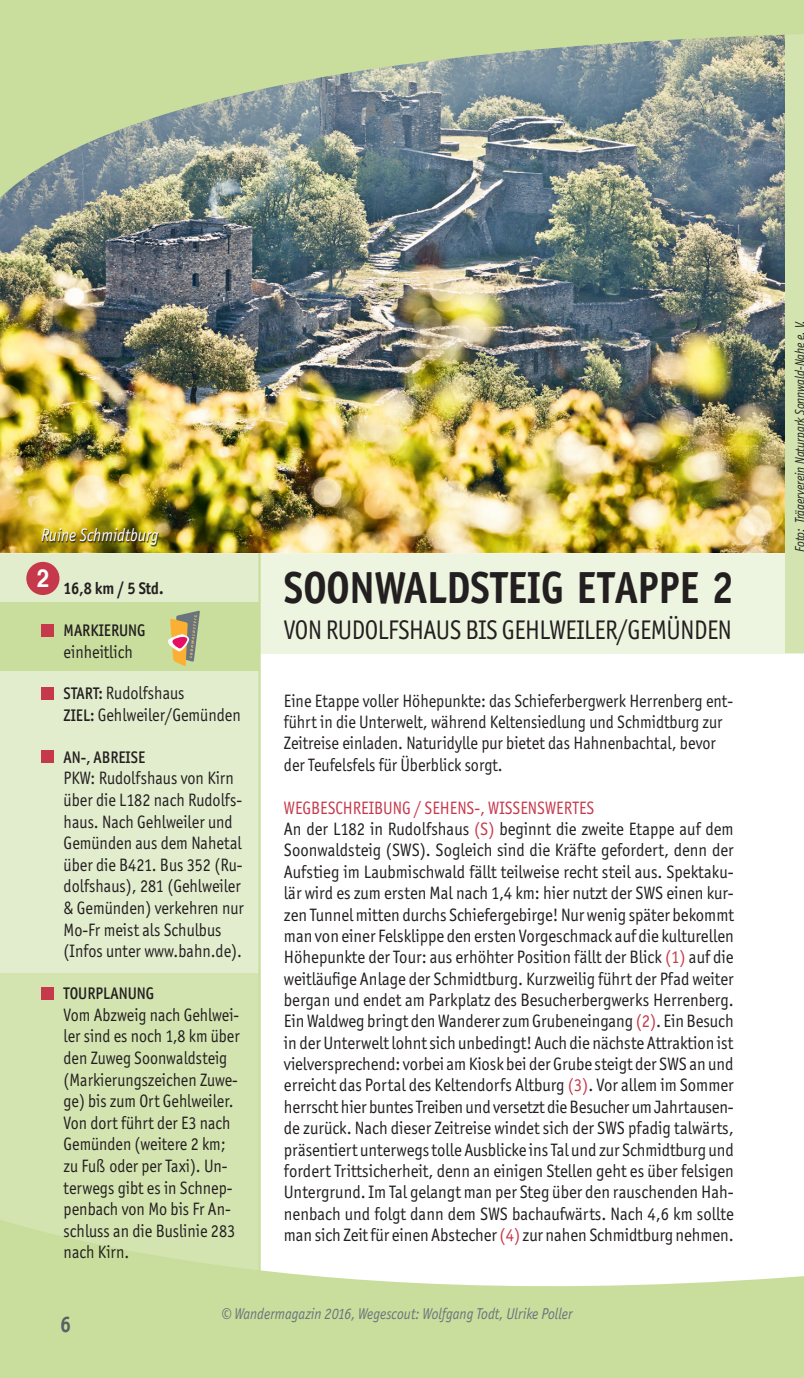
<style>
.page{position:relative;width:804px;height:1378px;background:#fff}
.page>*{position:absolute;margin:0;border:0;box-sizing:border-box;transform-origin:0 0}
.t1{font:700 45px "Officina Sans ITC Std";color:#231f20;scale:.9 1}
.t2{font:27px "Officina Sans ITC Std";letter-spacing:-.02em;color:#231f20;scale:.9 1}
.t3{font:700 24.75px "Helvetica";color:#fff;scale:.9 1}
.t4{font:700 22.5px "Officina Sans ITC Std";color:#576167;scale:.9 1}
.t5{font:18px/21.4px "Officina Sans ITC Std";color:#231f20;scale:.93 1}
.t6{font:18px/21.6px "Officina Sans ITC Std";color:#231f20;scale:.9 1}
.t7{font:18px/21.6px "Officina Sans ITC Std";color:#231f20;scale:.89 1}
.t8{font:italic 18px "Officina Sans ITC Std";color:#fff;scale:.9 1}
.t9{font:500 16.88px "Officina Sans ITC Std";color:#231f20;scale:.9 1}
.t10{font:700 16.88px "Officina Sans ITC Std";letter-spacing:-.01em;color:#231f20;scale:.9 1}
.t11{font:italic 15.75px "Officina Sans ITC Std";color:#6a757b;scale:.9 1}
.t12{font:italic 13.5px "Officina Sans ITC Std";color:#231f20;scale:.9 1}
.s1{font-weight:500;font-size:16.88px}
.s2{color:#c5394b}
.s3{font-style:normal}
</style>
<div class="page">
<div style="left:751px;top:2px;width:53px;height:651px;background:#d3e4b0"></div>
<div style="left:0;top:818px;width:258px;height:499px;background:#d3e4b0"></div>
<div style="left:64px;top:551px;width:720px;height:102px;background:#edf4df"></div>
<div style="left:0;top:552px;width:258px;height:420px;background:#e2edce"></div>
<div style="left:0;top:602px;width:258px;height:69px;background:#c9de9d"></div>
<hr style="left:0;top:551px;width:784px;height:2px;background:#fff">
<div style="left:41px;top:624px;width:13px;height:13px;background:#c5394b"></div>
<div style="left:41px;top:750px;width:13px;height:12px;background:#c5394b"></div>
<div style="left:41px;top:687px;width:13px;height:13px;background:#c5394b"></div>
<img style="left:0;top:270px;width:784px;height:282px">
<div style="left:41px;top:987px;width:13px;height:13px;background:#c5394b"></div>
<hr style="left:258px;top:553px;width:3px;height:735px;background:#c9de9d">
<div style="left:26px;top:562px;width:33px;height:33px;background:#c5394b;border-radius:50%"></div>
<svg style="left:0;top:1200px;width:804px;height:178px;fill:#c9de9d"></svg>
<img style="left:0;top:0;width:804px;height:270px">
<svg style="left:168px;top:611px;width:32px;height:55px"></svg>
<svg style="left:42px;top:528px;width:118px;height:18px;background:#897914"></svg>
<p class="t8" style="left:41px;top:525px;width:132px">Ruine Schmidtburg</p>
<h3 class="t3" style="left:37px;top:558px;width:15px">2</h3>
<p class="t10" style="left:64px;top:578px;width:113px">16,8 km / 5 Std.</p>
<p class="t9" style="left:64px;top:620px;width:92px">MARKIERUNG</p>
<p class="t6" style="left:64px;top:640px;width:78px">einheitlich</p>
<p class="t6" style="left:64px;top:682px;width:198px"><span class="s1">START:</span> Rudolfshaus<br><span class="s1">ZIEL:</span> Gehlweiler/Gemünden</p>
<p class="t9" style="left:64px;top:747px;width:92px">AN-, ABREISE</p>
<p class="t6" style="left:64px;top:767px;width:202px">PKW: Rudolfshaus von Kirn über die L182 nach Rudolfs&shy;haus. Nach Gehlweiler und<br>Gemünden aus dem Nahetal über die B421. Bus 352 (Ru&shy;dolfshaus), 281 (Gehlweiler &amp; Gemünden) verkehren nur<br>Mo-Fr meist als Schulbus (Infos unter www.bahn.de).</p>
<p class="t9" style="left:64px;top:983px;width:102px">TOURPLANUNG</p>
<p class="t7" style="left:64px;top:1004px;width:199px">Vom Abzweig nach Gehlwei&shy;ler sind es noch 1,8 km über den Zuweg Soonwaldsteig (Markierungszeichen Zuwe&shy;ge) bis zum Ort Gehlweiler.<br>Von dort führt der E3 nach<br>Gemünden (weitere 2 km; zu Fuß oder per Taxi). Un&shy;terwegs gibt es in Schnep&shy;penbach von Mo bis Fr An&shy;schluss an die Buslinie 283 nach Kirn.</p>
<h1 class="t1" style="left:284px;top:559px;width:501px">SOONWALDSTEIG ETAPPE 2</h1>
<h2 class="t2" style="left:284px;top:614px;width:499px">VON RUDOLFSHAUS BIS GEHLWEILER/GEMÜNDEN</h2>
<p class="t6" style="left:284px;top:690px;width:500px">Eine Etappe voller Höhepunkte: das Schieferbergwerk Herrenberg ent&shy;führt in die Unterwelt, während Keltensiedlung und Schmidtburg zur Zeitreise einladen. Naturidylle pur bietet das Hahnenbachtal, bevor der Teufelsfels für Überblick sorgt.</p>
<p class="t5" style="left:284px;top:797px;width:485px"><span class="s2">WEGBESCHREIBUNG / SEHENS-, WISSENSWERTES<br></span>An der L182 in Rudolfshaus <span class="s2">(S)</span> beginnt die zweite Etappe auf dem Soonwaldsteig (SWS). Sogleich sind die Kräfte gefordert, denn der Aufstieg im Laubmischwald fällt teilweise recht steil aus. Spektaku&shy;lär wird es zum ersten Mal nach 1,4 km: hier nutzt der SWS einen kur&shy;zen Tunnel mitten durchs Schiefergebirge! Nur wenig später bekommt man von einer Felsklippe den ersten Vorgeschmack auf die kulturellen Höhepunkte der Tour: aus erhöhter Position fällt der Blick <span class="s2">(1)</span> auf die weitläufige Anlage der Schmidtburg. Kurzweilig führt der Pfad weiter bergan und endet am Parkplatz des Besucherbergwerks Herrenberg.<br>Ein Waldweg bringt den Wanderer zum Grubeneingang <span class="s2">(2)</span>. Ein Besuch in der Unterwelt lohnt sich unbedingt! Auch die nächste Attraktion ist vielversprechend: vorbei am Kiosk bei der Grube steigt der SWS an und erreicht das Portal des Keltendorfs Altburg <span class="s2">(3)</span>. Vor allem im Sommer herrscht hier buntes Treiben und versetzt die Besucher um Jahrtausen&shy;de zurück. Nach dieser Zeitreise windet sich der SWS pfadig talwärts, präsentiert unterwegs tolle Ausblicke ins Tal und zur Schmidtburg und fordert Trittsicherheit, denn an einigen Stellen geht es über felsigen Untergrund. Im Tal gelangt man per Steg über den rauschenden Hah&shy;nenbach und folgt dann dem SWS bachaufwärts. Nach 4,6 km sollte man sich Zeit für einen Abstecher <span class="s2">(4)</span> zur nahen Schmidtburg nehmen.</p>
<p class="t4" style="left:60px;top:1310px;width:14px">6</p>
<p class="t11" style="left:222px;top:1305px;width:391px"><span class="s3">©</span> Wandermagazin 2016, Wegescout: Wolfgang Todt, Ulrike Poller</p>
<p class="t12" style="left:792px;top:552px;width:259px;rotate:-90deg">Foto: Trägerverein Naturpark Sonnwald-Nahe e. V.</p>
</div>
